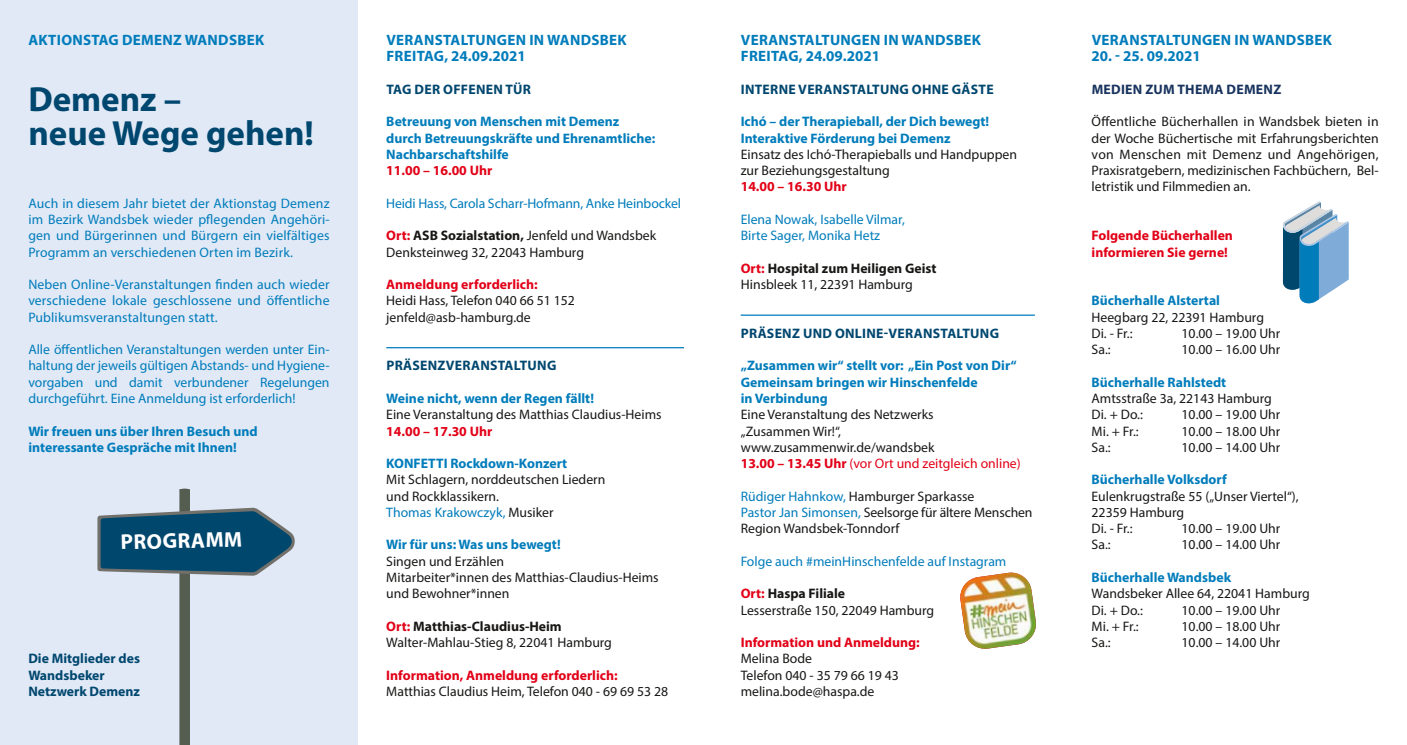
<style>
.page{position:relative;width:1407px;height:745px;background:#fff}
.page>*{position:absolute;margin:0;border:0;box-sizing:border-box;transform-origin:0 0}
.t1{font:700 35px/33.8px "Myriad Pro";color:#00476f}
.t2{font:700 21.5px "Myriad Pro";color:#fff}
.t3{font:700 15px/16.2px "Myriad Pro";letter-spacing:.02em;color:#007cbb}
.t4{font:700 15px "Myriad Pro";color:#007cbb}
.t5{font:13.75px/16.2px "Myriad Pro";color:#181716}
.t6{font:13.75px/16.2px "Myriad Pro";color:#007cbb;text-align:justify}
.t7{font:700 13.75px/16.2px "Myriad Pro";color:#007cbb}
.t8{font:700 13.75px/16.2px "Myriad Pro";color:#e20017}
.t9{font:700 13.75px "Myriad Pro";letter-spacing:.02em;color:#00476f}
.t10{font:700 13.75px/16.2px "Myriad Pro";color:#181716}
.t11{font:700 13.75px/16.2px "Myriad Pro";color:#00476f}
.t12{font:700 13.75px "Myriad Pro";letter-spacing:.02em;color:#18335e}
.s1{font-weight:700;color:#e20017}
.s2{font-weight:700}
.s3{color:#007cbb}
.s4{color:#e20017}
.s5{font-weight:400}
</style>
<div class="page">
<div style="left:0;top:0;width:358px;height:744px;background:#e1e9f6"></div>
<hr style="left:386px;top:347px;width:298px;height:1px;background:#007cbb">
<hr style="left:741px;top:314px;width:294px;height:1px;background:#007cbb">
<svg style="left:97px;top:488px;width:198px;height:256px"></svg>
<svg style="left:1283px;top:201px;width:65px;height:103px"></svg>
<img style="left:960px;top:572px;width:76px;height:77px">
<p class="t3" style="left:28px;top:31px;width:237px">AKTIONSTAG DEMENZ WANDSBEK</p>
<h1 class="t1" style="left:28px;top:81px;width:287px">Demenz –<br>neue Wege gehen!</h1>
<p class="t6" style="left:28px;top:195px;width:303px">Auch in diesem Jahr bietet der Aktionstag Demenz im Bezirk Wandsbek wieder pflegenden Angehöri&shy;gen und Bürgerinnen und Bürgern ein vielfältiges Programm an verschiedenen Orten im Bezirk.</p>
<p class="t6" style="left:28px;top:276px;width:303px">Neben Online-Veranstaltungen finden auch wieder verschiedene lokale geschlossene und öffentliche Publikumsveranstaltungen statt.</p>
<p class="t6" style="left:28px;top:341px;width:303px">Alle öffentlichen Veranstaltungen werden unter Ein&shy;haltung der jeweils gültigen Abstands- und Hygiene&shy;vorgaben und damit verbundener Regelungen durchgeführt. Eine Anmeldung ist erforderlich!</p>
<p class="t7" style="left:28px;top:422px;width:231px">Wir freuen uns über Ihren Besuch und interessante Gespräche mit Ihnen!</p>
<h2 class="t2" style="left:121px;top:527px;width:123px;rotate:-1deg">PROGRAMM</h2>
<p class="t11" style="left:28px;top:649px;width:113px">Die Mitglieder des<br>Wandsbeker<br>Netzwerk Demenz</p>
<p class="t3" style="left:386px;top:31px;width:242px">VERANSTALTUNGEN IN WANDSBEK<br>FREITAG, 24.09.2021</p>
<p class="t9" style="left:386px;top:80px;width:146px">TAG DER OFFENEN TÜR</p>
<p class="t7" style="left:386px;top:113px;width:270px">Betreuung von Menschen mit Demenz durch Betreuungskräfte und Ehrenamtliche:<br>Nachbarschaftshilfe</p>
<p class="t8" style="left:386px;top:162px;width:108px">11.00 – 16.00 Uhr</p>
<p class="t6" style="left:386px;top:195px;width:296px">Heidi Hass, Carola Scharr-Hofmann, Anke Heinbockel</p>
<p class="t5" style="left:386px;top:227px;width:271px"><span class="s1">Ort:</span> <span class="s2">ASB Sozialstation,</span> Jenfeld und Wandsbek<br>Denksteinweg 32, 22043 Hamburg</p>
<p class="t8" style="left:386px;top:276px;width:153px">Anmeldung erforderlich:</p>
<p class="t5" style="left:386px;top:292px;width:190px">Heidi Hass, Telefon 040 66 51 152 jenfeld@asb-hamburg.de</p>
<p class="t9" style="left:386px;top:356px;width:171px">PRÄSENZVERANSTALTUNG</p>
<p class="t7" style="left:386px;top:389px;width:209px">Weine nicht, wenn der Regen fällt!</p>
<p class="t5" style="left:386px;top:406px;width:277px">Eine Veranstaltung des Matthias Claudius-Heims</p>
<p class="t8" style="left:386px;top:422px;width:108px">14.00 – 17.30 Uhr</p>
<p class="t7" style="left:386px;top:454px;width:182px">KONFETTI Rockdown-Konzert</p>
<p class="t5" style="left:386px;top:471px;width:221px">Mit Schlagern, norddeutschen Liedern und Rockklassikern.<br><span class="s3">Thomas Krakowczyk,</span> Musiker</p>
<p class="t7" style="left:386px;top:536px;width:176px">Wir für uns: Was uns bewegt!</p>
<p class="t5" style="left:386px;top:552px;width:274px">Singen und Erzählen<br>Mitarbeiter*innen des Matthias-Claudius-Heims und Bewohner*innen</p>
<p class="t5" style="left:386px;top:617px;width:227px"><span class="s1">Ort:</span> <span class="s2">Matthias-Claudius-Heim<br></span>Walter-Mahlau-Stieg 8, 22041 Hamburg</p>
<p class="t8" style="left:386px;top:666px;width:233px">Information, Anmeldung erforderlich:</p>
<p class="t5" style="left:386px;top:682px;width:283px">Matthias Claudius Heim, Telefon 040 - 69 69 53 28</p>
<p class="t3" style="left:741px;top:31px;width:242px">VERANSTALTUNGEN IN WANDSBEK<br>FREITAG, 24.09.2021</p>
<p class="t9" style="left:741px;top:80px;width:254px">INTERNE VERANSTALTUNG OHNE GÄSTE</p>
<p class="t7" style="left:741px;top:113px;width:250px">Ichó – der Therapieball, der Dich bewegt!<br>Interaktive Förderung bei Demenz</p>
<p class="t5" style="left:741px;top:146px;width:278px">Einsatz des Ichó-Therapieballs und Handpuppen zur Beziehungsgestaltung</p>
<p class="t8" style="left:741px;top:178px;width:108px">14.00 – 16.30 Uhr</p>
<p class="t6" style="left:741px;top:211px;width:166px">Elena Nowak, Isabelle Vilmar,<br>Birte Sager, Monika Hetz</p>
<p class="t10" style="left:741px;top:259px;width:197px"><span class="s4">Ort:</span> Hospital zum Heiligen Geist<br><span class="s5">Hinsbleek 11, 22391 Hamburg</span></p>
<p class="t9" style="left:741px;top:324px;width:260px">PRÄSENZ UND ONLINE-VERANSTALTUNG</p>
<p class="t7" style="left:741px;top:357px;width:277px">„Zusammen wir“ stellt vor: „Ein Post von Dir“<br>Gemeinsam bringen wir Hinschenfelde<br>in Verbindung</p>
<p class="t5" style="left:741px;top:406px;width:282px">Eine Veranstaltung des Netzwerks<br>„Zusammen Wir!“, www.zusammenwir.de/wandsbek<br><span class="s1">13.00 – 13.45 Uhr</span> <span class="s4">(vor Ort und zeitgleich online)</span></p>
<p class="t5" style="left:741px;top:487px;width:293px"><span class="s3">Rüdiger Hahnkow,</span> Hamburger Sparkasse<br><span class="s3">Pastor Jan Simonsen,</span> Seelsorge für ältere Menschen<br>Region Wandsbek-Tonndorf</p>
<p class="t6" style="left:741px;top:552px;width:267px">Folge auch #meinHinschenfelde auf Instagram</p>
<p class="t5" style="left:741px;top:585px;width:195px"><span class="s1">Ort:</span> <span class="s2">Haspa Filiale<br></span>Lesserstraße 150, 22049 Hamburg</p>
<p class="t8" style="left:741px;top:633px;width:181px">Information und Anmeldung:</p>
<p class="t5" style="left:741px;top:650px;width:160px">Melina Bode<br>Telefon 040 - 35 79 66 19 43 melina.bode@haspa.de</p>
<p class="t3" style="left:1091px;top:31px;width:242px">VERANSTALTUNGEN IN WANDSBEK</p>
<p class="t4" style="left:1091px;top:46px;width:111px">20. - 25. 09.2021</p>
<p class="t12" style="left:1091px;top:80px;width:191px">MEDIEN ZUM THEMA DEMENZ</p>
<p class="t5" style="left:1091px;top:113px;width:289px;text-align:justify">Öffentliche Bücherhallen in Wandsbek bieten in der Woche Büchertische mit Erfahrungsberichten von Menschen mit Demenz und Angehörigen, Praxisratgebern, medizinischen Fachbüchern, Bel&shy;letristik und Filmmedien an.</p>
<p class="t8" style="left:1091px;top:227px;width:143px">Folgende Bücherhallen informieren Sie gerne!</p>
<p class="t7" style="left:1091px;top:292px;width:130px">Bücherhalle Alstertal</p>
<p class="t5" style="left:1091px;top:308px;width:174px">Heegbarg 22, 22391 Hamburg<br>Di. - Fr.:</p>
<p class="t5" style="left:1181px;top:325px;width:100px">10.00 – 19.00 Uhr</p>
<p class="t5" style="left:1091px;top:341px;width:21px">Sa.:</p>
<p class="t5" style="left:1181px;top:341px;width:100px">10.00 – 16.00 Uhr</p>
<p class="t7" style="left:1091px;top:373px;width:136px">Bücherhalle Rahlstedt</p>
<p class="t5" style="left:1091px;top:390px;width:182px">Amtsstraße 3a, 22143 Hamburg<br>Di. + Do.:</p>
<p class="t5" style="left:1181px;top:406px;width:100px">10.00 – 19.00 Uhr</p>
<p class="t5" style="left:1091px;top:422px;width:49px">Mi. + Fr.:</p>
<p class="t5" style="left:1181px;top:422px;width:100px">10.00 – 18.00 Uhr</p>
<p class="t5" style="left:1091px;top:438px;width:21px">Sa.:</p>
<p class="t5" style="left:1181px;top:438px;width:100px">10.00 – 14.00 Uhr</p>
<p class="t7" style="left:1091px;top:471px;width:137px">Bücherhalle Volksdorf</p>
<p class="t5" style="left:1091px;top:487px;width:209px">Eulenkrugstraße 55 („Unser Viertel“),<br>22359 Hamburg<br>Di. - Fr.:</p>
<p class="t5" style="left:1181px;top:520px;width:100px">10.00 – 19.00 Uhr</p>
<p class="t5" style="left:1091px;top:536px;width:21px">Sa.:</p>
<p class="t5" style="left:1181px;top:536px;width:100px">10.00 – 14.00 Uhr</p>
<p class="t7" style="left:1091px;top:568px;width:141px">Bücherhalle Wandsbek</p>
<p class="t5" style="left:1091px;top:585px;width:220px">Wandsbeker Allee 64, 22041 Hamburg<br>Di. + Do.:</p>
<p class="t5" style="left:1181px;top:601px;width:100px">10.00 – 19.00 Uhr</p>
<p class="t5" style="left:1091px;top:617px;width:49px">Mi. + Fr.:</p>
<p class="t5" style="left:1181px;top:617px;width:100px">10.00 – 18.00 Uhr</p>
<p class="t5" style="left:1091px;top:633px;width:21px">Sa.:</p>
<p class="t5" style="left:1181px;top:633px;width:100px">10.00 – 14.00 Uhr</p>
</div>
